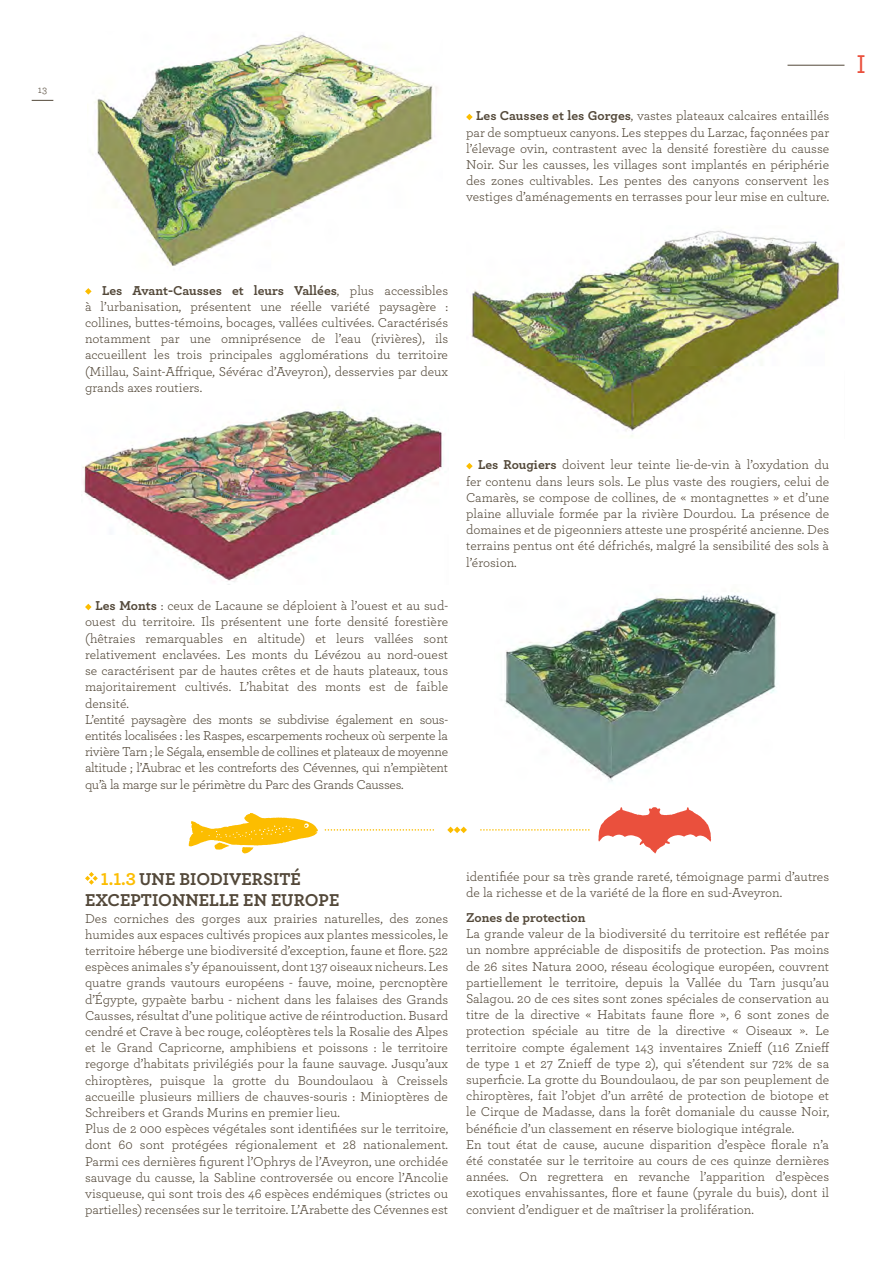
<style>
.page{position:relative;width:893px;height:1263px;background:#fff}
.page>*{position:absolute;margin:0;border:0;box-sizing:border-box;transform-origin:0 0}
.t1{font:500 27px "Archer";color:#ea503d}
.t2{font:700 18px/21.6px "Archer";color:#534839}
.t3{font:13.5px/16.2px "Archer";color:#534839}
.t4{font:700 13.5px "Archer";color:#534839}
.t5{font:10.5px "Archer";color:#534839}
.s1{font-weight:700}
.s2{color:#fcbd00}
</style>
<div class="page">
<svg style="left:466px;top:463px;width:7px;height:6px"></svg>
<svg style="left:85px;top:604px;width:7px;height:6px"></svg>
<svg style="left:466px;top:114px;width:7px;height:6px"></svg>
<svg style="left:85px;top:288px;width:7px;height:7px"></svg>
<img style="left:95px;top:34px;width:342px;height:233px">
<img style="left:470px;top:230px;width:370px;height:207px">
<img style="left:83px;top:406px;width:360px;height:179px">
<img style="left:505px;top:591px;width:273px;height:191px">
<svg style="left:85px;top:872px;width:13px;height:13px"></svg>
<svg style="left:447px;top:827px;width:20px;height:6px"></svg>
<svg style="left:325px;top:829px;width:109px;height:2px"></svg>
<svg style="left:480px;top:829px;width:110px;height:2px"></svg>
<svg style="left:189px;top:813px;width:129px;height:40px"></svg>
<svg style="left:598px;top:807px;width:113px;height:46px"></svg>
<svg style="left:32px;top:100px;width:21px;height:1px"></svg>
<hr style="left:787px;top:65px;width:57px;height:1px;background:#534839">
<p class="t5" style="left:38px;top:83px;width:11px">13</p>
<p class="t3" style="left:466px;top:107px;width:365px;text-align:justify;text-indent:10px"><span class="s1">Les Causses et les Gorges</span>, vastes plateaux calcaires entaillés par de somptueux canyons. Les steppes du Larzac, façonnées par l’élevage ovin, contrastent avec la densité forestière du causse Noir. Sur les causses, les villages sont implantés en périphérie des zones cultivables. Les pentes des canyons conservent les vestiges d’aménagements en terrasses pour leur mise en culture.</p>
<h1 class="t1" style="left:856px;top:44px;width:11px">I</h1>
<p class="t3" style="left:85px;top:281px;width:365px;text-align:justify;text-indent:17px"><span class="s1">Les Avant-Causses et leurs Vallées</span>, plus accessibles à l’urbanisation, présentent une réelle variété paysagère : collines, buttes-témoins, bocages, vallées cultivées. Caractérisés notamment par une omniprésence de l’eau (rivières), ils accueillent les trois principales agglomérations du territoire (Millau, Saint-Affrique, Sévérac d’Aveyron), desservies par deux grands axes routiers.</p>
<p class="t3" style="left:85px;top:597px;width:365px;text-indent:10px"><span class="s1">Les Monts</span> : ceux de Lacaune se déploient à l’ouest et au sud&shy;ouest du territoire. Ils présentent une forte densité forestière (hêtraies remarquables en altitude) et leurs vallées sont relativement enclavées. Les monts du Lévézou au nord-ouest se caractérisent par de hautes crêtes et de hauts plateaux, tous majoritairement cultivés. L’habitat des monts est de faible densité.<br>L’entité paysagère des monts se subdivise également en sous&shy;entités localisées : les Raspes, escarpements rocheux où serpente la rivière Tarn ; le Ségala, ensemble de collines et plateaux de moyenne altitude ; l’Aubrac et les contreforts des Cévennes, qui n’empiètent qu’à la marge sur le périmètre du Parc des Grands Causses.</p>
<p class="t3" style="left:466px;top:456px;width:365px;text-align:justify;text-indent:12px"><span class="s1">Les Rougiers</span> doivent leur teinte lie-de-vin à l’oxydation du fer contenu dans leurs sols. Le plus vaste des rougiers, celui de Camarès, se compose de collines, de « montagnettes » et d’une plaine alluviale formée par la rivière Dourdou. La présence de domaines et de pigeonniers atteste une prospérité ancienne. Des terrains pentus ont été défrichés, malgré la sensibilité des sols à l’érosion.</p>
<h2 class="t2" style="left:85px;top:867px;width:256px;text-indent:16px"><span class="s2">1.1.3</span> UNE BIODIVERSITÉ<br>EXCEPTIONNELLE EN EUROPE</h2>
<p class="t3" style="left:85px;top:909px;width:365px">Des corniches des gorges aux prairies naturelles, des zones humides aux espaces cultivés propices aux plantes messicoles, le territoire héberge une biodiversité d’exception, faune et flore. 522 espèces animales s’y épanouissent, dont 137 oiseaux nicheurs. Les quatre grands vautours européens - fauve, moine, percnoptère d’Égypte, gypaète barbu - nichent dans les falaises des Grands Causses, résultat d’une politique active de réintroduction. Busard cendré et Crave à bec rouge, coléoptères tels la Rosalie des Alpes et le Grand Capricorne, amphibiens et poissons : le territoire regorge d’habitats privilégiés pour la faune sauvage. Jusqu’aux chiroptères, puisque la grotte du Boundoulaou à Creissels accueille plusieurs milliers de chauves-souris : Minioptères de Schreibers et Grands Murins en premier lieu.<br>Plus de 2 000 espèces végétales sont identifiées sur le territoire, dont 60 sont protégées régionalement et 28 nationalement.<br>Parmi ces dernières figurent l’Ophrys de l’Aveyron, une orchidée sauvage du causse, la Sabline controversée ou encore l’Ancolie visqueuse, qui sont trois des 46 espèces endémiques (strictes ou partielles) recensées sur le territoire. L’Arabette des Cévennes est</p>
<p class="t3" style="left:466px;top:868px;width:365px">identifiée pour sa très grande rareté, témoignage parmi d’autres de la richesse et de la variété de la flore en sud-Aveyron.</p>
<p class="t4" style="left:466px;top:907px;width:121px">Zones de protection</p>
<p class="t3" style="left:466px;top:925px;width:365px">La grande valeur de la biodiversité du territoire est reflétée par un nombre appréciable de dispositifs de protection. Pas moins de 26 sites Natura 2000, réseau écologique européen, couvrent partiellement le territoire, depuis la Vallée du Tarn jusqu’au Salagou. 20 de ces sites sont zones spéciales de conservation au titre de la directive « Habitats faune flore », 6 sont zones de protection spéciale au titre de la directive « Oiseaux ». Le territoire compte également 143 inventaires Znieff (116 Znieff de type 1 et 27 Znieff de type 2), qui s’étendent sur 72% de sa superficie. La grotte du Boundoulaou, de par son peuplement de chiroptères, fait l’objet d’un arrêté de protection de biotope et le Cirque de Madasse, dans la forêt domaniale du causse Noir, bénéficie d’un classement en réserve biologique intégrale.<br>En tout état de cause, aucune disparition d’espèce florale n’a été constatée sur le territoire au cours de ces quinze dernières années. On regrettera en revanche l’apparition d’espèces exotiques envahissantes, flore et faune (pyrale du buis), dont il convient d’endiguer et de maîtriser la prolifération.</p>
</div>
